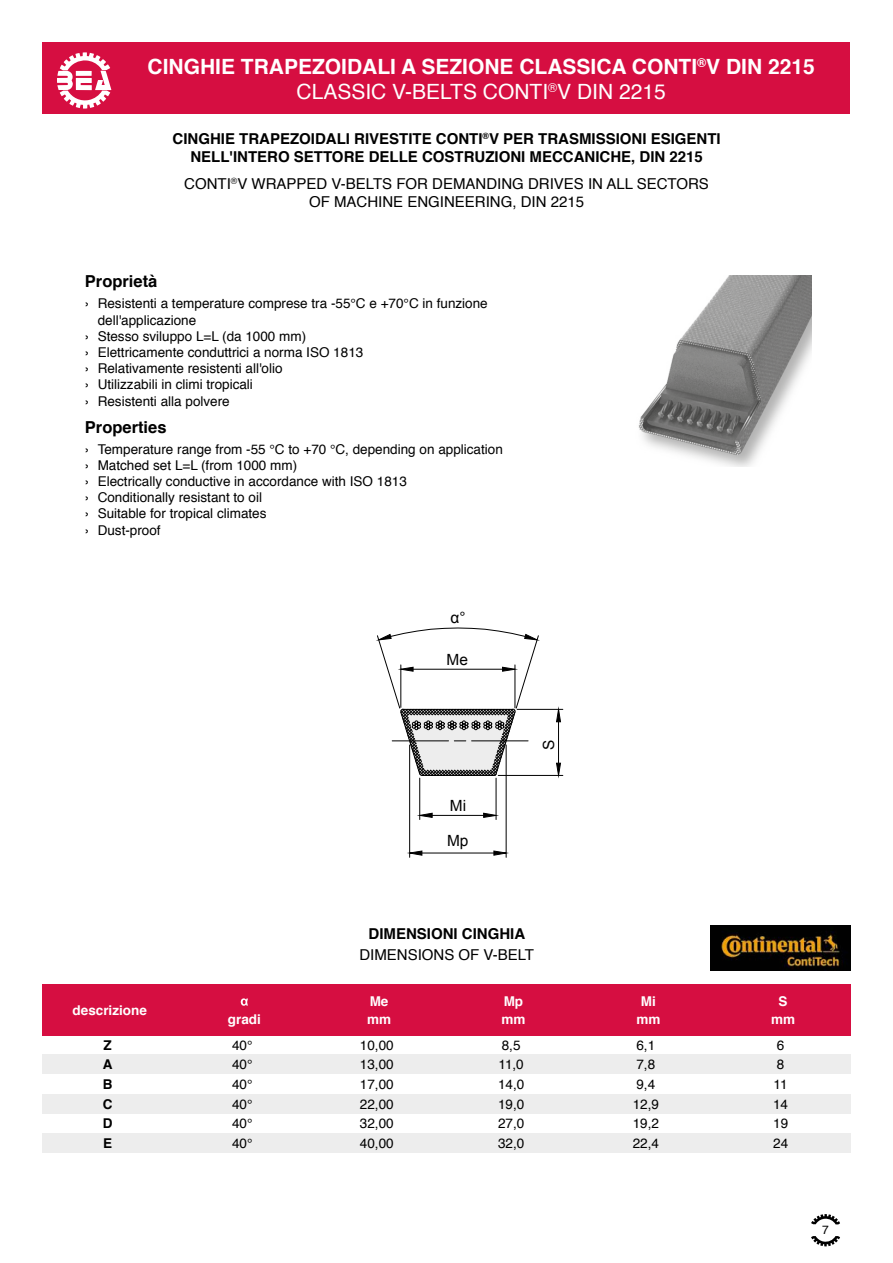
<style>
.page{position:relative;width:893px;height:1263px;background:#fff}
.page>*{position:absolute;margin:0;border:0;box-sizing:border-box;transform-origin:0 0}
.t1{font:700 21px/25.2px "Helvetica";color:#fff;text-align:center}
.t2{font:700 16.5px "Helvetica";color:#000}
.t3{font:15.45px "Arial";color:#000}
.t4{font:700 15px/18px "Helvetica";color:#000;text-align:center}
.t5{font:15px/18px "Helvetica";color:#000;text-align:center}
.t6{font:13.5px/16.2px "Helvetica";color:#000}
.t7{font:700 13.5px/18px "Helvetica";color:#fff}
.t8{font:700 13.5px "Helvetica";color:#000}
.t9{font:12px "Helvetica";color:#000}
.s1{font-weight:400}
</style>
<div class="page">
<div style="left:42px;top:1133px;width:809px;height:20px;background:#ededed"></div>
<div style="left:42px;top:1094px;width:809px;height:19px;background:#ededed"></div>
<div style="left:42px;top:1054px;width:809px;height:20px;background:#ededed"></div>
<div style="left:42px;top:984px;width:809px;height:51px;background:#d60e41"></div>
<svg style="left:811px;top:1214px;width:29px;height:10px"></svg>
<svg style="left:811px;top:1236px;width:29px;height:10px"></svg>
<div style="left:43px;top:43px;width:807px;height:71px;background:#d60e41"></div>
<svg style="left:57px;top:52px;width:54px;height:57px"></svg>
<svg style="left:241px;top:998px;width:7px;height:8px"></svg>
<hr style="left:517px;top:709px;width:46px;height:1px;background:#000">
<hr style="left:498px;top:775px;width:65px;height:1px;background:#000">
<hr style="left:558px;top:722px;width:1px;height:41px;background:#000">
<svg style="left:556px;top:709px;width:5px;height:13px"></svg>
<svg style="left:556px;top:762px;width:5px;height:14px"></svg>
<hr style="left:409px;top:745px;width:1px;height:112px;background:#000">
<hr style="left:506px;top:745px;width:1px;height:112px;background:#000">
<hr style="left:422px;top:853px;width:72px;height:1px;background:#000">
<svg style="left:409px;top:850px;width:14px;height:6px"></svg>
<svg style="left:493px;top:850px;width:14px;height:6px"></svg>
<hr style="left:419px;top:778px;width:1px;height:41px;background:#000">
<hr style="left:496px;top:778px;width:1px;height:41px;background:#000">
<hr style="left:432px;top:815px;width:52px;height:1px;background:#000">
<svg style="left:419px;top:812px;width:14px;height:6px"></svg>
<svg style="left:483px;top:812px;width:14px;height:6px"></svg>
<svg style="left:377px;top:628px;width:162px;height:148px"></svg>
<img style="left:638px;top:275px;width:173px;height:191px">
<img style="left:711px;top:926px;width:140px;height:45px">
<h1 class="t1" style="left:148px;top:54px;width:669px">CINGHIE TRAPEZOIDALI A SEZIONE CLASSICA CONTI<sup>®</sup>V DIN 2215<br><span class="s1">CLASSIC V-BELTS CONTI</span><sup>®</sup><span class="s1">V DIN 2215</span></h1>
<p class="t4" style="left:173px;top:130px;width:550px">CINGHIE TRAPEZOIDALI RIVESTITE CONTI<sup>®</sup>V PER TRASMISSIONI ESIGENTI<br>NELL'INTERO SETTORE DELLE COSTRUZIONI MECCANICHE, DIN 2215</p>
<p class="t5" style="left:184px;top:175px;width:526px">CONTI<sup>®</sup>V WRAPPED V-BELTS FOR DEMANDING DRIVES IN ALL SECTORS<br>OF MACHINE ENGINEERING, DIN 2215</p>
<p class="t2" style="left:85px;top:268px;width:74px">Proprietà</p>
<p class="t6" style="left:85px;top:296px;width:404px">› Resistenti a temperature comprese tra -55°C e +70°C in funzione</p>
<p class="t6" style="left:98px;top:312px;width:100px">dell'applicazione</p>
<p class="t6" style="left:85px;top:328px;width:223px">› Stesso sviluppo L=L (da 1000 mm)</p>
<p class="t6" style="left:85px;top:345px;width:280px">› Elettricamente conduttrici a norma ISO 1813</p>
<p class="t6" style="left:85px;top:361px;width:199px">› Relativamente resistenti all'olio</p>
<p class="t6" style="left:85px;top:377px;width:170px">› Utilizzabili in climi tropicali</p>
<p class="t6" style="left:85px;top:393px;width:146px">› Resistenti alla polvere</p>
<p class="t2" style="left:85px;top:413px;width:83px">Properties</p>
<p class="t6" style="left:85px;top:441px;width:419px">› Temperature range from -55 °C to +70 °C, depending on application › Matched set L=L (from 1000 mm)<br>› Electrically conductive in accordance with ISO 1813<br>› Conditionally resistant to oil<br>› Suitable for tropical climates<br>› Dust-proof</p>
<p class="t3" style="left:450px;top:608px;width:17px">α°</p>
<p class="t3" style="left:447px;top:649px;width:23px">Me</p>
<p class="t3" style="left:450px;top:795px;width:18px">Mi</p>
<p class="t3" style="left:447px;top:830px;width:23px">Mp</p>
<p class="t3" style="left:538px;top:750px;width:12px;rotate:-90deg">S</p>
<p class="t7" style="left:73px;top:1001px;width:76px">descrizione</p>
<p class="t7" style="left:228px;top:1010px;width:35px">gradi</p>
<p class="t4" style="left:369px;top:925px;width:158px">DIMENSIONI CINGHIA</p>
<p class="t5" style="left:359px;top:946px;width:176px">DIMENSIONS OF V-BELT</p>
<p class="t7" style="left:367px;top:992px;width:26px">Me mm</p>
<p class="t7" style="left:501px;top:992px;width:26px">Mp mm</p>
<p class="t7" style="left:636px;top:992px;width:26px;text-align:center">Mi mm</p>
<p class="t7" style="left:771px;top:992px;width:26px;text-align:center">S mm</p>
<p class="t8" style="left:103px;top:1034px;width:10px">Z</p>
<p class="t6" style="left:232px;top:1037px;width:22px">40°</p>
<p class="t6" style="left:360px;top:1037px;width:35px">10,00</p>
<p class="t6" style="left:502px;top:1037px;width:20px">8,5</p>
<p class="t6" style="left:636px;top:1037px;width:20px">6,1</p>
<p class="t6" style="left:777px;top:1037px;width:9px">6</p>
<p class="t8" style="left:103px;top:1054px;width:11px">A</p>
<p class="t6" style="left:232px;top:1057px;width:22px">40°</p>
<p class="t6" style="left:360px;top:1057px;width:35px">13,00</p>
<p class="t6" style="left:498px;top:1057px;width:27px">11,0</p>
<p class="t6" style="left:636px;top:1057px;width:20px">7,8</p>
<p class="t6" style="left:777px;top:1057px;width:9px">8</p>
<p class="t8" style="left:103px;top:1073px;width:11px">B</p>
<p class="t6" style="left:232px;top:1077px;width:22px">40°</p>
<p class="t6" style="left:360px;top:1077px;width:35px">17,00</p>
<p class="t6" style="left:498px;top:1077px;width:28px">14,0</p>
<p class="t6" style="left:636px;top:1077px;width:20px">9,4</p>
<p class="t6" style="left:774px;top:1077px;width:16px">11</p>
<p class="t8" style="left:103px;top:1093px;width:11px">C</p>
<p class="t6" style="left:232px;top:1096px;width:22px">40°</p>
<p class="t6" style="left:360px;top:1096px;width:35px">22,00</p>
<p class="t6" style="left:498px;top:1096px;width:28px">19,0</p>
<p class="t6" style="left:633px;top:1096px;width:28px">12,9</p>
<p class="t6" style="left:773px;top:1096px;width:17px">14</p>
<p class="t8" style="left:103px;top:1113px;width:11px">D</p>
<p class="t6" style="left:232px;top:1116px;width:22px">40°</p>
<p class="t6" style="left:360px;top:1116px;width:35px">32,00</p>
<p class="t6" style="left:498px;top:1116px;width:28px">27,0</p>
<p class="t6" style="left:633px;top:1116px;width:28px">19,2</p>
<p class="t6" style="left:773px;top:1116px;width:17px">19</p>
<p class="t8" style="left:103px;top:1132px;width:11px">E</p>
<p class="t6" style="left:232px;top:1136px;width:22px">40°</p>
<p class="t6" style="left:360px;top:1136px;width:35px">40,00</p>
<p class="t6" style="left:498px;top:1136px;width:28px">32,0</p>
<p class="t6" style="left:633px;top:1136px;width:28px">22,4</p>
<p class="t6" style="left:773px;top:1136px;width:17px">24</p>
<p class="t9" style="left:822px;top:1221px;width:8px">7</p>
</div>
